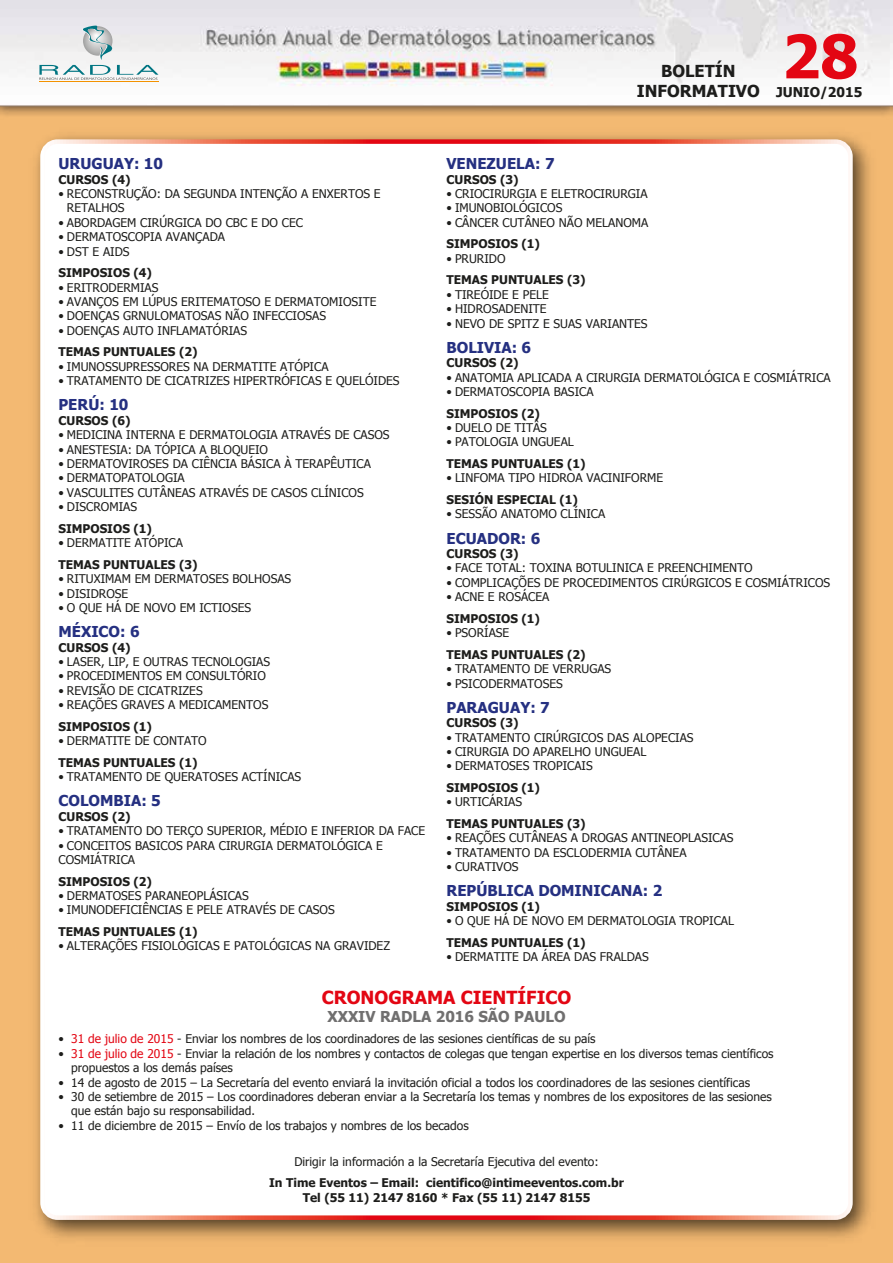
<style>
.page{position:relative;width:893px;height:1263px;background:#f3b972}
.page>*{position:absolute;margin:0;border:0;box-sizing:border-box;transform-origin:0 0}
.t1{font:700 60px "Tahoma";color:#e30613}
.t2{font:700 18px "Tahoma";color:#e30613}
.t3{font:700 16.5px/19.8px "Tahoma";color:#1d1d1b}
.t4{font:700 15px "Tahoma";color:#253081}
.t5{font:700 15px "Tahoma";color:#706f6f}
.t6{font:12px/14.4px "Tahoma";color:#1d1d1b}
.t7{font:700 12px/14.4px "Tahoma";color:#1d1d1b;text-align:center}
.s1{font-size:13.5px}
.s2{color:#e30613}
</style>
<div class="page">
<img style="left:36px;top:135px;width:835px;height:1104px">
<div style="left:43px;top:142px;width:807px;height:1076px;background:#fff;border-radius:15px"></div>
<div style="left:40px;top:139px;width:813px;height:1081px;border:4px solid #fff;border-radius:15px"></div>
<img style="left:0;top:0;width:893px;height:116px">
<hr style="left:40px;top:81px;width:119px;height:1px;background:#f39200">
<svg style="left:39px;top:26px;width:119px;height:54px;background:#d9e1e2"></svg>
<h1 class="t1" style="left:782px;top:14px;width:78px">28</h1>
<h3 class="t3" style="left:637px;top:60px;width:227px;text-indent:24px">BOLETÍN<br>INFORMATIVO <span class="s1">JUNIO/2015</span></h3>
<p class="t4" style="left:58px;top:153px;width:106px">URUGUAY: 10</p>
<p class="t7" style="left:58px;top:171px;width:74px">CURSOS (4)</p>
<p class="t6" style="left:67px;top:186px;width:315px;text-indent:-9px">• RECONSTRUÇÃO: DA SEGUNDA INTENÇÃO A ENXERTOS E<br>RETALHOS</p>
<p class="t6" style="left:58px;top:215px;width:246px">• ABORDAGEM CIRÚRGICA DO CBC E DO CEC</p>
<p class="t6" style="left:58px;top:229px;width:168px">• DERMATOSCOPIA AVANÇADA</p>
<p class="t6" style="left:58px;top:243px;width:73px">• DST E AIDS</p>
<p class="t7" style="left:58px;top:265px;width:95px">SIMPOSIOS (4)</p>
<p class="t6" style="left:58px;top:279px;width:102px">• ERITRODERMIAS</p>
<p class="t6" style="left:58px;top:294px;width:319px">• AVANÇOS EM LÚPUS ERITEMATOSO E DERMATOMIOSITE</p>
<p class="t6" style="left:58px;top:308px;width:269px">• DOENÇAS GRNULOMATOSAS NÃO INFECCIOSAS</p>
<p class="t6" style="left:58px;top:323px;width:190px">• DOENÇAS AUTO INFLAMATÓRIAS</p>
<p class="t7" style="left:58px;top:344px;width:141px">TEMAS PUNTUALES (2)</p>
<p class="t6" style="left:58px;top:359px;width:272px">• IMUNOSSUPRESSORES NA DERMATITE ATÓPICA</p>
<p class="t6" style="left:58px;top:373px;width:343px">• TRATAMENTO DE CICATRIZES HIPERTRÓFICAS E QUELÓIDES</p>
<p class="t4" style="left:58px;top:394px;width:72px">PERÚ: 10</p>
<p class="t7" style="left:58px;top:412px;width:74px">CURSOS (6)</p>
<p class="t6" style="left:58px;top:427px;width:333px">• MEDICINA INTERNA E DERMATOLOGIA ATRAVÉS DE CASOS</p>
<p class="t6" style="left:58px;top:441px;width:211px">• ANESTESIA: DA TÓPICA A BLOQUEIO</p>
<p class="t6" style="left:58px;top:456px;width:314px">• DERMATOVIROSES DA CIÊNCIA BÁSICA À TERAPÊUTICA</p>
<p class="t6" style="left:58px;top:470px;width:128px">• DERMATOPATOLOGIA</p>
<p class="t6" style="left:58px;top:485px;width:307px">• VASCULITES CUTÂNEAS ATRAVÉS DE CASOS CLÍNICOS</p>
<p class="t6" style="left:58px;top:499px;width:80px">• DISCROMIAS</p>
<p class="t7" style="left:58px;top:520px;width:95px">SIMPOSIOS (1)</p>
<p class="t6" style="left:58px;top:535px;width:126px">• DERMATITE ATÓPICA</p>
<p class="t7" style="left:58px;top:556px;width:141px">TEMAS PUNTUALES (3)</p>
<p class="t6" style="left:58px;top:571px;width:234px">• RITUXIMAM EM DERMATOSES BOLHOSAS</p>
<p class="t6" style="left:58px;top:585px;width:71px">• DISIDROSE</p>
<p class="t6" style="left:58px;top:600px;width:194px">• O QUE HÁ DE NOVO EM ICTIOSES</p>
<p class="t4" style="left:58px;top:621px;width:83px">MÉXICO: 6</p>
<p class="t7" style="left:58px;top:639px;width:74px">CURSOS (4)</p>
<p class="t6" style="left:58px;top:654px;width:213px">• LASER, LIP, E OUTRAS TECNOLOGIAS</p>
<p class="t6" style="left:58px;top:668px;width:209px">• PROCEDIMENTOS EM CONSULTÓRIO</p>
<p class="t6" style="left:58px;top:683px;width:146px">• REVISÃO DE CICATRIZES</p>
<p class="t6" style="left:58px;top:697px;width:211px">• REAÇÕES GRAVES A MEDICAMENTOS</p>
<p class="t7" style="left:58px;top:718px;width:95px">SIMPOSIOS (1)</p>
<p class="t6" style="left:58px;top:733px;width:150px">• DERMATITE DE CONTATO</p>
<p class="t7" style="left:58px;top:754px;width:141px">TEMAS PUNTUALES (1)</p>
<p class="t6" style="left:58px;top:769px;width:244px">• TRATAMENTO DE QUERATOSES ACTÍNICAS</p>
<p class="t4" style="left:58px;top:790px;width:104px">COLOMBIA: 5</p>
<p class="t7" style="left:58px;top:808px;width:74px">CURSOS (2)</p>
<p class="t6" style="left:58px;top:823px;width:368px">• TRATAMENTO DO TERÇO SUPERIOR, MÉDIO E INFERIOR DA FACE</p>
<p class="t6" style="left:58px;top:837px;width:326px">• CONCEITOS BASICOS PARA CIRURGIA DERMATOLÓGICA E<br>COSMIÁTRICA</p>
<p class="t7" style="left:58px;top:873px;width:95px">SIMPOSIOS (2)</p>
<p class="t6" style="left:58px;top:888px;width:192px">• DERMATOSES PARANEOPLÁSICAS</p>
<p class="t6" style="left:58px;top:902px;width:278px">• IMUNODEFICIÊNCIAS E PELE ATRAVÉS DE CASOS</p>
<p class="t7" style="left:58px;top:924px;width:141px">TEMAS PUNTUALES (1)</p>
<p class="t6" style="left:58px;top:938px;width:333px">• ALTERAÇÕES FISIOLÓGICAS E PATOLÓGICAS NA GRAVIDEZ</p>
<p class="t4" style="left:446px;top:153px;width:110px">VENEZUELA: 7</p>
<p class="t7" style="left:446px;top:171px;width:74px">CURSOS (3)</p>
<p class="t6" style="left:446px;top:186px;width:203px">• CRIOCIRURGIA E ELETROCIRURGIA</p>
<p class="t6" style="left:446px;top:200px;width:117px">• IMUNOBIOLÓGICOS</p>
<p class="t6" style="left:446px;top:215px;width:203px">• CÂNCER CUTÂNEO NÃO MELANOMA</p>
<p class="t7" style="left:446px;top:236px;width:95px">SIMPOSIOS (1)</p>
<p class="t6" style="left:446px;top:251px;width:60px">• PRURIDO</p>
<p class="t7" style="left:446px;top:272px;width:141px">TEMAS PUNTUALES (3)</p>
<p class="t6" style="left:446px;top:287px;width:104px">• TIREÓIDE E PELE</p>
<p class="t6" style="left:446px;top:301px;width:102px">• HIDROSADENITE</p>
<p class="t6" style="left:446px;top:315px;width:203px">• NEVO DE SPITZ E SUAS VARIANTES</p>
<p class="t4" style="left:446px;top:337px;width:86px">BOLIVIA: 6</p>
<p class="t7" style="left:446px;top:355px;width:74px">CURSOS (2)</p>
<p class="t6" style="left:446px;top:369px;width:386px">• ANATOMIA APLICADA A CIRURGIA DERMATOLÓGICA E COSMIÁTRICA</p>
<p class="t6" style="left:446px;top:384px;width:149px">• DERMATOSCOPIA BASICA</p>
<p class="t7" style="left:446px;top:405px;width:95px">SIMPOSIOS (2)</p>
<p class="t6" style="left:446px;top:420px;width:102px">• DUELO DE TITÂS</p>
<p class="t6" style="left:446px;top:434px;width:129px">• PATOLOGIA UNGUEAL</p>
<p class="t7" style="left:446px;top:456px;width:141px">TEMAS PUNTUALES (1)</p>
<p class="t6" style="left:446px;top:470px;width:218px">• LINFOMA TIPO HIDROA VACINIFORME</p>
<p class="t7" style="left:446px;top:492px;width:133px">SESIÓN ESPECIAL (1)</p>
<p class="t6" style="left:446px;top:506px;width:160px">• SESSÃO ANATOMO CLÍNICA</p>
<p class="t4" style="left:446px;top:528px;width:95px">ECUADOR: 6</p>
<p class="t7" style="left:446px;top:546px;width:74px">CURSOS (3)</p>
<p class="t6" style="left:446px;top:560px;width:308px">• FACE TOTAL: TOXINA BOTULINICA E PREENCHIMENTO</p>
<p class="t6" style="left:446px;top:575px;width:385px">• COMPLICAÇÕES DE PROCEDIMENTOS CIRÚRGICOS E COSMIÁTRICOS</p>
<p class="t6" style="left:446px;top:589px;width:104px">• ACNE E ROSÁCEA</p>
<p class="t7" style="left:446px;top:610px;width:95px">SIMPOSIOS (1)</p>
<p class="t6" style="left:446px;top:625px;width:64px">• PSORÍASE</p>
<p class="t7" style="left:446px;top:646px;width:141px">TEMAS PUNTUALES (2)</p>
<p class="t6" style="left:446px;top:661px;width:166px">• TRATAMENTO DE VERRUGAS</p>
<p class="t6" style="left:446px;top:675px;width:118px">• PSICODERMATOSES</p>
<p class="t4" style="left:446px;top:697px;width:105px">PARAGUAY: 7</p>
<p class="t7" style="left:446px;top:715px;width:74px">CURSOS (3)</p>
<p class="t6" style="left:446px;top:729px;width:249px">• TRATAMENTO CIRÚRGICOS DAS ALOPECIAS</p>
<p class="t6" style="left:446px;top:744px;width:201px">• CIRURGIA DO APARELHO UNGUEAL</p>
<p class="t6" style="left:446px;top:758px;width:148px">• DERMATOSES TROPICAIS</p>
<p class="t7" style="left:446px;top:780px;width:95px">SIMPOSIOS (1)</p>
<p class="t6" style="left:446px;top:794px;width:77px">• URTICÁRIAS</p>
<p class="t7" style="left:446px;top:816px;width:141px">TEMAS PUNTUALES (3)</p>
<p class="t6" style="left:446px;top:830px;width:289px">• REAÇÕES CUTÂNEAS A DROGAS ANTINEOPLASICAS</p>
<p class="t6" style="left:446px;top:845px;width:242px">• TRATAMENTO DA ESCLODERMIA CUTÂNEA</p>
<p class="t6" style="left:446px;top:859px;width:74px">• CURATIVOS</p>
<p class="t4" style="left:446px;top:880px;width:217px">REPÚBLICA DOMINICANA: 2</p>
<p class="t7" style="left:446px;top:898px;width:95px">SIMPOSIOS (1)</p>
<p class="t6" style="left:446px;top:913px;width:289px">• O QUE HÁ DE NOVO EM DERMATOLOGIA TROPICAL</p>
<p class="t7" style="left:446px;top:934px;width:141px">TEMAS PUNTUALES (1)</p>
<p class="t6" style="left:446px;top:949px;width:204px">• DERMATITE DA ÁREA DAS FRALDAS</p>
<h2 class="t2" style="left:322px;top:984px;width:251px">CRONOGRAMA CIENTÍFICO</h2>
<p class="t5" style="left:327px;top:1006px;width:240px">XXXIV RADLA 2016 SÃO PAULO</p>
<p class="t6" style="left:58px;top:1031px;width:539px">• <span class="s2">31 de julio de 2015</span> - Enviar los nombres de los coordinadores de las sesiones científicas de su país</p>
<p class="t6" style="left:71px;top:1046px;width:704px;text-indent:-13px">• <span class="s2">31 de julio de 2015</span> - Enviar la relación de los nombres y contactos de colegas que tengan expertise en los diversos temas científicos propuestos a los demás países</p>
<p class="t6" style="left:58px;top:1074px;width:693px">• 14 de agosto de 2015 – La Secretaría del evento enviará la invitación oficial a todos los coordinadores de las sesiones científicas</p>
<p class="t6" style="left:71px;top:1089px;width:702px;text-indent:-13px">• 30 de setiembre de 2015 – Los coordinadores deberan enviar a la Secretaría los temas y nombres de los expositores de las sesiones que están bajo su responsabilidad.</p>
<p class="t6" style="left:58px;top:1118px;width:412px">• 11 de diciembre de 2015 – Envío de los trabajos y nombres de los becados</p>
<p class="t6" style="left:294px;top:1154px;width:306px">Dirigir la información a la Secretaría Ejecutiva del evento:</p>
<p class="t7" style="left:269px;top:1175px;width:356px">In Time Eventos – Email: cientifico@intimeeventos.com.br<br>Tel (55 11) 2147 8160 * Fax (55 11) 2147 8155</p>
</div>
